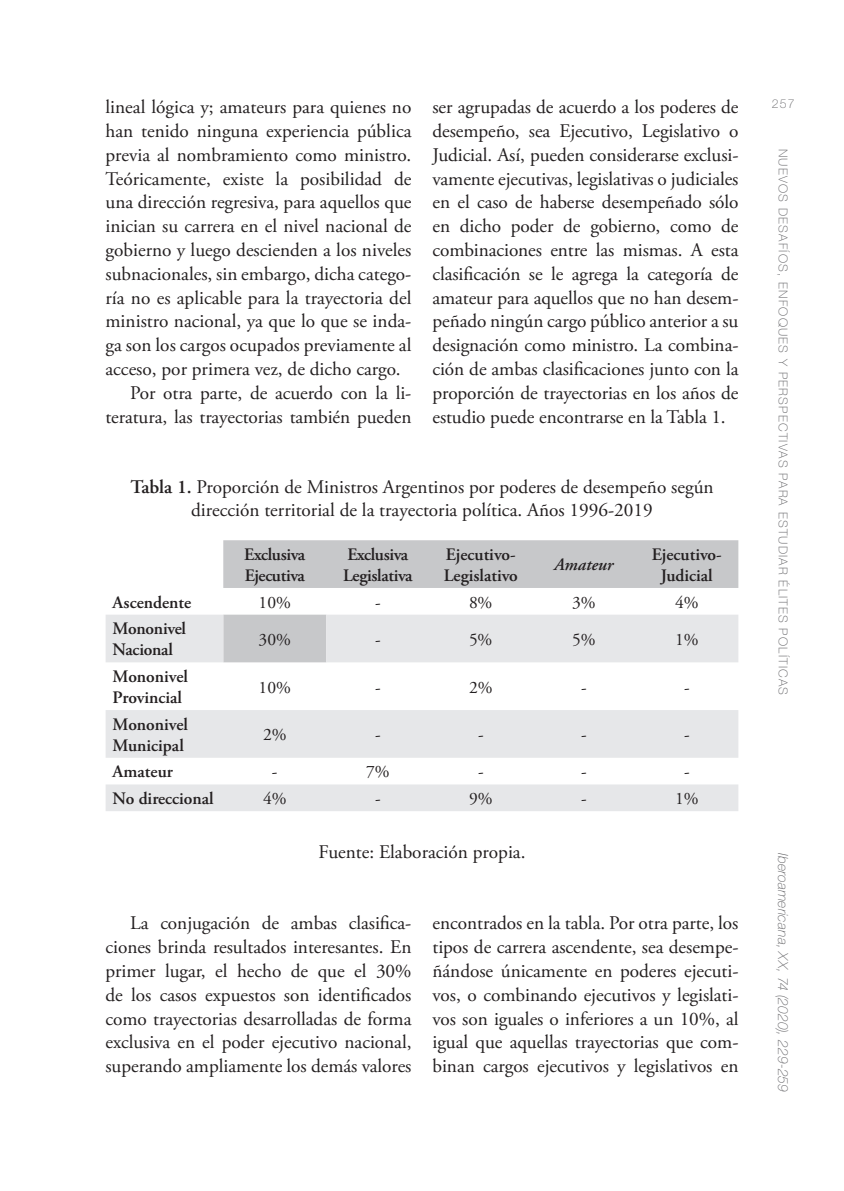
<style>
.page{position:relative;width:844px;height:1191px;background:#fff}
.page>*{position:absolute;margin:0;border:0;box-sizing:border-box;transform-origin:0 0}
.epigrafe-tabla{font:19.25px/23.8px "Adobe Garamond Pro";letter-spacing:-.005em;color:#231f20;text-align:justify}
.pie-imagen{font:19.25px "Adobe Garamond Pro";letter-spacing:-.005em;color:#231f20}
.texto-tabla{font:600 17.5px/21px "Adobe Garamond Pro";color:#231f20}
.texto-tabla-2{font:17.5px "Adobe Garamond Pro";color:#231f20}
.texto-tabla-3{font:600 17.5px/21px "Adobe Garamond Pro";letter-spacing:-.02em;color:#231f20}
.texto-tabla-4{font:italic 600 17.5px "Adobe Garamond Pro";color:#231f20}
.t1{font:italic 100 14px "Helvetica Neue LT Std";letter-spacing:.01em;color:#636366}
.t2{font:100 12.25px "Helvetica Neue LT Std";letter-spacing:.1em;color:#636366}
.s1{font-weight:600}
</style>
<div class="page">
<div style="left:223px;top:540px;width:515px;height:48px;background:#c7c8ca"></div>
<svg style="left:106px;top:614px;width:632px;height:197px;fill:#e6e7e9"></svg>
<p class="epigrafe-tabla" style="left:105px;top:96px;width:307px">lineal lógica y; amateurs para quienes no han tenido ninguna experiencia pública previa al nombramiento como ministro.<br>Teóricamente, existe la posibilidad de una dirección regresiva, para aquellos que inician su carrera en el nivel nacional de gobierno y luego descienden a los niveles subnacionales, sin embargo, dicha catego&shy;ría no es aplicable para la trayectoria del ministro nacional, ya que lo que se inda&shy;ga son los cargos ocupados previamente al acceso, por primera vez, de dicho cargo.</p>
<p class="epigrafe-tabla" style="left:105px;top:381px;width:307px;text-align:right">Por otra parte, de acuerdo con la li&shy;teratura, las trayectorias también pueden</p>
<p class="epigrafe-tabla" style="left:432px;top:96px;width:307px">ser agrupadas de acuerdo a los poderes de desempeño, sea Ejecutivo, Legislativo o Judicial. Así, pueden considerarse exclusi&shy;vamente ejecutivas, legislativas o judiciales en el caso de haberse desempeñado sólo en dicho poder de gobierno, como de combinaciones entre las mismas. A esta clasificación se le agrega la categoría de amateur para aquellos que no han desem&shy;peñado ningún cargo público anterior a su designación como ministro. La combina&shy;ción de ambas clasificaciones junto con la proporción de trayectorias en los años de estudio puede encontrarse en la Tabla 1.</p>
<p class="epigrafe-tabla" style="left:130px;top:476px;width:584px;line-height:23.1px;text-align:center"><span class="s1">Tabla 1.</span> Proporción de Ministros Argentinos por poderes de desempeño según dirección territorial de la trayectoria política. Años 1996-2019</p>
<p class="texto-tabla-3" style="left:244px;top:544px;width:62px">Exclusiva<br>Ejecutiva</p>
<p class="texto-tabla-3" style="left:343px;top:544px;width:71px">Exclusiva<br>Legislativa</p>
<p class="texto-tabla" style="left:443px;top:544px;width:76px">Ejecutivo-<br>Legislativo</p>
<p class="texto-tabla-4" style="left:554px;top:555px;width:61px">Amateur</p>
<p class="texto-tabla" style="left:651px;top:544px;width:71px;text-align:center">Ejecutivo-<br>Judicial</p>
<p class="texto-tabla" style="left:113px;top:592px;width:80px">Ascendente</p>
<p class="texto-tabla-2" style="left:258px;top:591px;width:34px">10%</p>
<p class="texto-tabla-2" style="left:375px;top:591px;width:7px">-</p>
<p class="texto-tabla-2" style="left:469px;top:591px;width:25px">8%</p>
<p class="texto-tabla-2" style="left:572px;top:591px;width:25px">3%</p>
<p class="texto-tabla-2" style="left:675px;top:591px;width:25px">4%</p>
<p class="texto-tabla" style="left:113px;top:618px;width:75px">Mononivel<br>Nacional</p>
<p class="texto-tabla-2" style="left:258px;top:629px;width:34px">30%</p>
<p class="texto-tabla-2" style="left:375px;top:629px;width:7px">-</p>
<p class="texto-tabla-2" style="left:469px;top:629px;width:25px">5%</p>
<p class="texto-tabla-2" style="left:572px;top:629px;width:25px">5%</p>
<p class="texto-tabla-2" style="left:675px;top:629px;width:25px">1%</p>
<p class="texto-tabla" style="left:113px;top:666px;width:77px">Mononivel<br>Provincial</p>
<p class="texto-tabla-2" style="left:258px;top:676px;width:34px">10%</p>
<p class="texto-tabla-2" style="left:375px;top:676px;width:7px">-</p>
<p class="texto-tabla-2" style="left:469px;top:676px;width:25px">2%</p>
<p class="texto-tabla-2" style="left:581px;top:676px;width:7px">-</p>
<p class="texto-tabla-2" style="left:684px;top:676px;width:7px">-</p>
<p class="texto-tabla" style="left:113px;top:714px;width:77px">Mononivel<br>Municipal</p>
<p class="texto-tabla-2" style="left:263px;top:724px;width:25px">2%</p>
<p class="texto-tabla-2" style="left:375px;top:724px;width:7px">-</p>
<p class="texto-tabla-2" style="left:478px;top:724px;width:7px">-</p>
<p class="texto-tabla-2" style="left:581px;top:724px;width:7px">-</p>
<p class="texto-tabla-2" style="left:684px;top:724px;width:7px">-</p>
<p class="texto-tabla" style="left:113px;top:761px;width:62px">Amateur</p>
<p class="texto-tabla-2" style="left:272px;top:761px;width:7px">-</p>
<p class="texto-tabla-2" style="left:366px;top:761px;width:25px">7%</p>
<p class="texto-tabla-2" style="left:478px;top:761px;width:7px">-</p>
<p class="texto-tabla-2" style="left:581px;top:761px;width:7px">-</p>
<p class="texto-tabla-2" style="left:684px;top:761px;width:7px">-</p>
<p class="texto-tabla" style="left:113px;top:788px;width:103px">No direccional</p>
<p class="texto-tabla-2" style="left:263px;top:788px;width:25px">4%</p>
<p class="texto-tabla-2" style="left:375px;top:788px;width:7px">-</p>
<p class="texto-tabla-2" style="left:469px;top:788px;width:25px">9%</p>
<p class="texto-tabla-2" style="left:581px;top:788px;width:7px">-</p>
<p class="texto-tabla-2" style="left:675px;top:788px;width:25px">1%</p>
<p class="pie-imagen" style="left:318px;top:840px;width:208px">Fuente: Elaboración propia.</p>
<p class="epigrafe-tabla" style="left:105px;top:912px;width:307px;text-indent:25px">La conjugación de ambas clasifica&shy;ciones brinda resultados interesantes. En primer lugar, el hecho de que el 30% de los casos expuestos son identificados como trayectorias desarrolladas de forma exclusiva en el poder ejecutivo nacional, superando ampliamente los demás valores</p>
<p class="epigrafe-tabla" style="left:432px;top:912px;width:307px">encontrados en la tabla. Por otra parte, los tipos de carrera ascendente, sea desempe&shy;ñándose únicamente en poderes ejecuti&shy;vos, o combinando ejecutivos y legislati&shy;vos son iguales o inferiores a un 10%, al igual que aquellas trayectorias que com&shy;binan cargos ejecutivos y legislativos en</p>
<p class="t2" style="left:771px;top:97px;width:24px">257</p>
<p class="t2" style="left:790px;top:149px;width:547px;rotate:90deg">NUEVOS DESAFÍOS, ENFOQUES Y PERSPECTIVAS PARA ESTUDIAR ÉLITES POLÍTICAS</p>
<p class="t1" style="left:791px;top:852px;width:240px;rotate:90deg">Iberoamericana, XX, 74 (2020), 229-259</p>
</div>
